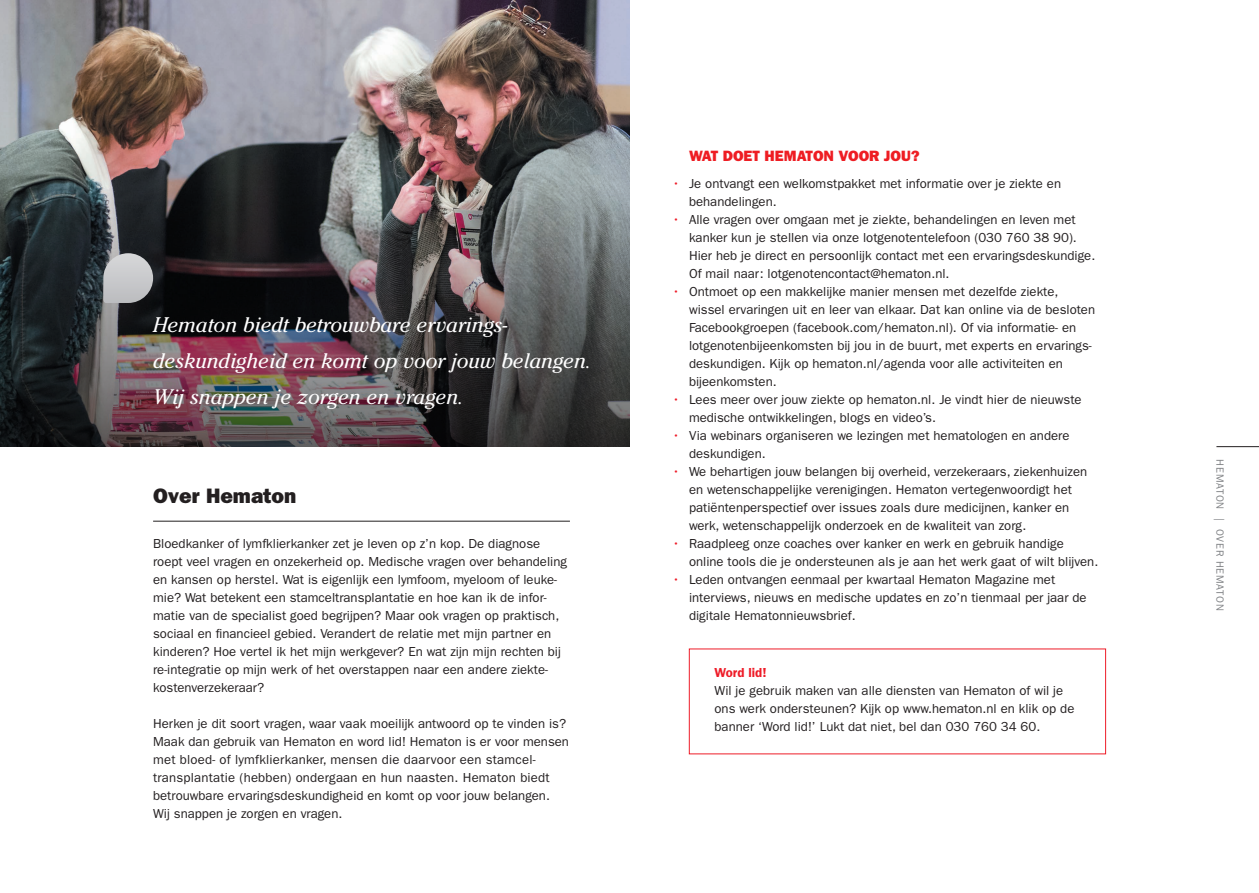
<style>
.page{position:relative;width:1259px;height:893px;background:#fff}
.page>*{position:absolute;margin:0;border:0;box-sizing:border-box;transform-origin:0 0}
.t1{font:italic 21px/36px "Cheltenham Std";color:#fff}
.t2{font:21px "ITC Franklin Gothic Std Hvy";color:#231f20}
.t3{font:15px "ITC Franklin Gothic Std Hvy";color:#ee1d23}
.t4{font:13.2px/18px "ITC Franklin Gothic Std";color:#231f20}
.t5{font:600 13.2px "ITC Franklin Gothic Std";color:#ee1c28}
.t6{font:10.5px "ITC Franklin Gothic Std";letter-spacing:.07em;color:#808285}
.s1{color:#ee1c28}
</style>
<div class="page">
<hr style="left:1216px;top:446px;width:43px;height:1px;background:#231f20">
<img style="left:0;top:0;width:629px;height:187px">
<hr style="left:153px;top:521px;width:417px;height:1px;background:#231f20">
<img style="left:0;top:187px;width:629px;height:259px">
<p class="t1" style="left:153px;top:307px;width:440px">Hematon biedt betrouwbare ervarings&shy;deskundigheid en komt op voor jouw belangen.<br>Wij snappen je zorgen en vragen.</p>
<p class="t2" style="left:153px;top:484px;width:145px">Over Hematon</p>
<p class="t4" style="left:153px;top:535px;width:415px">Bloedkanker of lymfklierkanker zet je leven op z’n kop. De diagnose roept veel vragen en onzekerheid op. Medische vragen over behandeling en kansen op herstel. Wat is eigenlijk een lymfoom, myeloom of leuke&shy;mie? Wat betekent een stamceltransplantatie en hoe kan ik de infor&shy;matie van de specialist goed begrijpen? Maar ook vragen op praktisch, sociaal en financieel gebied. Verandert de relatie met mijn partner en kinderen? Hoe vertel ik het mijn werkgever? En wat zijn mijn rechten bij re-integratie op mijn werk of het overstappen naar een andere ziekte&shy;kostenverzekeraar?</p>
<p class="t4" style="left:153px;top:715px;width:417px">Herken je dit soort vragen, waar vaak moeilijk antwoord op te vinden is?<br>Maak dan gebruik van Hematon en word lid! Hematon is er voor mensen met bloed- of lymfklierkanker, mensen die daarvoor een stamcel&shy;transplantatie (hebben) ondergaan en hun naasten. Hematon biedt betrouwbare ervaringsdeskundigheid en komt op voor jouw belangen.<br>Wij snappen je zorgen en vragen.</p>
<p class="t3" style="left:689px;top:147px;width:232px">WAT DOET HEMATON VOOR JOU?</p>
<p class="t4" style="left:689px;top:175px;width:373px;text-indent:-17px"><span class="s1">•</span> Je ontvangt een welkomstpakket met informatie over je ziekte en behandelingen.</p>
<p class="t4" style="left:689px;top:211px;width:408px;text-indent:-17px"><span class="s1">•</span> Alle vragen over omgaan met je ziekte, behandelingen en leven met kanker kun je stellen via onze lotgenotentelefoon (030 760 38 90).<br>Hier heb je direct en persoonlijk contact met een ervaringsdeskundige.<br>Of mail naar: lotgenotencontact@hematon.nl.</p>
<p class="t4" style="left:689px;top:283px;width:407px;text-indent:-17px"><span class="s1">•</span> Ontmoet op een makkelijke manier mensen met dezelfde ziekte, wissel ervaringen uit en leer van elkaar. Dat kan online via de besloten Facebookgroepen (facebook.com/hematon.nl). Of via informatie- en lotgenotenbijeenkomsten bij jou in de buurt, met experts en ervarings&shy;deskundigen. Kijk op hematon.nl/agenda voor alle activiteiten en bijeenkomsten.</p>
<p class="t4" style="left:689px;top:391px;width:394px;text-indent:-17px"><span class="s1">•</span> Lees meer over jouw ziekte op hematon.nl. Je vindt hier de nieuwste medische ontwikkelingen, blogs en video’s.</p>
<p class="t4" style="left:689px;top:427px;width:382px;text-indent:-17px"><span class="s1">•</span> Via webinars organiseren we lezingen met hematologen en andere deskundigen.</p>
<p class="t4" style="left:689px;top:463px;width:400px;text-indent:-17px"><span class="s1">•</span> We behartigen jouw belangen bij overheid, verzekeraars, ziekenhuizen en wetenschappelijke verenigingen. Hematon vertegenwoordigt het patiëntenperspectief over issues zoals dure medicijnen, kanker en werk, wetenschappelijk onderzoek en de kwaliteit van zorg.</p>
<p class="t4" style="left:689px;top:535px;width:411px;text-indent:-17px"><span class="s1">•</span> Raadpleeg onze coaches over kanker en werk en gebruik handige online tools die je ondersteunen als je aan het werk gaat of wilt blijven.</p>
<p class="t4" style="left:689px;top:571px;width:399px;text-indent:-17px"><span class="s1">•</span> Leden ontvangen eenmaal per kwartaal Hematon Magazine met interviews, nieuws en medische updates en zo’n tienmaal per jaar de digitale Hematonnieuwsbrief.</p>
<p class="t5" style="left:714px;top:665px;width:53px">Word lid!</p>
<p class="t4" style="left:714px;top:682px;width:361px">Wil je gebruik maken van alle diensten van Hematon of wil je ons werk ondersteunen? Kijk op www.hematon.nl en klik op de banner ‘Word lid!’ Lukt dat niet, bel dan 030 760 34 60.</p>
<p class="t6" style="left:1226px;top:459px;width:153px;rotate:90deg">HEMATON | OVER HEMATON</p>
</div>
